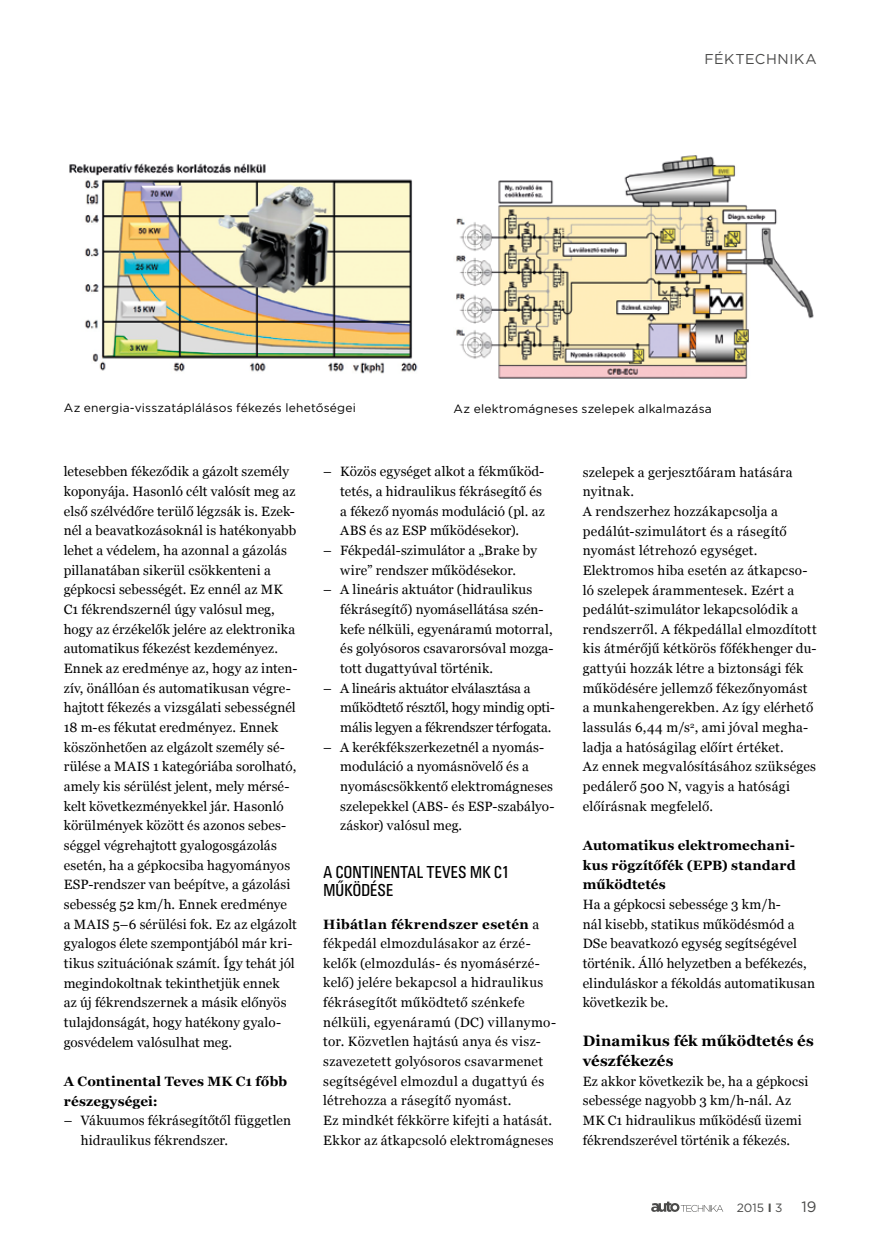
<style>
.page{position:relative;width:872px;height:1246px;background:#fff}
.page>*{position:absolute;margin:0;border:0;box-sizing:border-box;transform-origin:0 0}
.t1{font:18px/18px "U001 Con";letter-spacing:.01em;color:#000}
.t2{font:700 15px/19.6px "Georgia";letter-spacing:.01em;color:#000}
.t3{font:15px "Gotham";color:#4a4a49}
.t4{font:14.25px "Gotham";letter-spacing:.04em;color:#4a4a49}
.t5{font:13.5px/19.6px "Georgia";letter-spacing:.01em;color:#000}
.t6{font:700 13.5px/19.6px "Georgia";letter-spacing:.015em;color:#000}
.t7{font:13.5px/19.6px "Georgia";letter-spacing:-.01em;color:#000}
.t8{font:12px "Gotham";letter-spacing:.015em;color:#000}
.t9{font:12px "Gotham";color:#4a4a49}
.s1{font-weight:700}
</style>
<div class="page">
<svg style="left:651px;top:1201px;width:72px;height:11px"></svg>
<img style="left:456px;top:155px;width:358px;height:224px">
<img style="left:69px;top:163px;width:349px;height:211px">
<p class="t4" style="left:704px;top:50px;width:114px">FÉKTECHNIKA</p>
<p class="t8" style="left:64px;top:400px;width:294px">Az energia-visszatáplálásos fékezés lehetőségei</p>
<p class="t8" style="left:453px;top:401px;width:260px">Az elektromágneses szelepek alkalmazása</p>
<p class="t5" style="left:64px;top:461px;width:235px">letesebben fékeződik a gázolt személy koponyája. Hasonló célt valósít meg az első szélvédőre terülő légzsák is. Ezek&shy;nél a beavatkozásoknál is hatékonyabb lehet a védelem, ha azonnal a gázolás pillanatában sikerül csökkenteni a gépkocsi sebességét. Ez ennél az MK C1 fékrendszernél úgy valósul meg, hogy az érzékelők jelére az elektronika automatikus fékezést kezdeményez.<br>Ennek az eredménye az, hogy az inten&shy;zív, önállóan és automatikusan végre&shy;hajtott fékezés a vizsgálati sebességnél 18 m-es fékutat eredményez. Ennek köszönhetően az elgázolt személy sé&shy;rülése a MAIS 1 kategóriába sorolható, amely kis sérülést jelent, mely mérsé&shy;kelt következményekkel jár. Hasonló körülmények között és azonos sebes&shy;séggel végrehajtott gyalogosgázolás esetén, ha a gépkocsiba hagyományos ESP-rendszer van beépítve, a gázolási sebesség 52 km/h. Ennek eredménye<br>a MAIS 5–6 sérülési fok. Ez az elgázolt gyalogos élete szempontjából már kri&shy;tikus szituációnak számít. Így tehát jól megindokoltnak tekinthetjük ennek<br>az új fékrendszernek a másik előnyös tulajdonságát, hogy hatékony gyalo&shy;gosvédelem valósulhat meg.</p>
<p class="t6" style="left:64px;top:1071px;width:225px">A Continental Teves MK C1 főbb részegységei:</p>
<p class="t5" style="left:81px;top:1110px;width:212px;text-indent:-17px">– Vákuumos fékrásegítőtől független hidraulikus fékrendszer.</p>
<p class="t5" style="left:340px;top:461px;width:206px;text-indent:-17px">– Közös egységet alkot a fékműköd&shy;tetés, a hidraulikus fékrásegítő és a fékező nyomás moduláció (pl. az<br>ABS és az ESP működésekor).</p>
<p class="t5" style="left:323px;top:540px;width:215px;text-align:center">– Fékpedál-szimulátor a „Brake by wire” rendszer működésekor.</p>
<p class="t5" style="left:340px;top:579px;width:215px;text-indent:-17px">– A lineáris aktuátor (hidraulikus fékrásegítő) nyomásellátása szén&shy;kefe nélküli, egyenáramú motorral, és golyósoros csavarorsóval mozga&shy;tott dugattyúval történik.</p>
<p class="t7" style="left:340px;top:678px;width:216px;text-indent:-17px">– A lineáris aktuátor elválasztása a működtető résztől, hogy mindig opti&shy;mális legyen a fékrendszer térfogata.</p>
<p class="t5" style="left:340px;top:737px;width:216px;text-indent:-17px">– A kerékfékszerkezetnél a nyomás&shy;moduláció a nyomásnövelő és a nyomáscsökkentő elektromágneses szelepekkel (ABS- és ESP-szabályo&shy;záskor) valósul meg.</p>
<h1 class="t1" style="left:323px;top:863px;width:188px">A CONTINENTAL TEVES MK C1<br>MŰKÖDÉSE</h1>
<p class="t5" style="left:323px;top:913px;width:234px"><span class="s1">Hibátlan fékrendszer esetén</span> a fékpedál elmozdulásakor az érzé&shy;kelők (elmozdulás- és nyomásérzé&shy;kelő) jelére bekapcsol a hidraulikus fékrásegítőt működtető szénkefe nélküli, egyenáramú (DC) villanymo&shy;tor. Közvetlen hajtású anya és vis - szavezetett golyósoros csavarmenet segítségével elmozdul a dugattyú és létrehozza a rásegítő nyomást.<br>Ez mindkét fékkörre kifejti a hatását.<br>Ekkor az átkapcsoló elektromágneses</p>
<p class="t5" style="left:583px;top:461px;width:235px">szelepek a gerjesztőáram hatására nyitnak.<br>A rendszerhez hozzákapcsolja a pedálút-szimulátort és a rásegítő nyomást létrehozó egységet.<br>Elektromos hiba esetén az átkapcso&shy;ló szelepek árammentesek. Ezért a pedálút-szimulátor lekapcsolódik a rendszerről. A fékpedállal elmozdított kis átmérőjű kétkörös főfékhenger du&shy;gattyúi hozzák létre a biztonsági fék működésére jellemző fékezőnyomást a munkahengerekben. Az így elérhető lassulás 6,44 m/s<sup>2</sup>, ami jóval megha&shy;ladja a hatóságilag előírt értéket.<br>Az ennek megvalósításához szükséges pedálerő 500 N, vagyis a hatósági előírásnak megfelelő.</p>
<p class="t6" style="left:583px;top:835px;width:214px;text-align:justify">Automatikus elektromechani&shy;kus rögzítőfék (EPB) standard működtetés</p>
<p class="t5" style="left:583px;top:894px;width:234px">Ha a gépkocsi sebessége 3 km/h-<br>nál kisebb, statikus működésmód a<br>DSe beavatkozó egység segítségével történik. Álló helyzetben a befékezés, elinduláskor a fékoldás automatikusan következik be.</p>
<p class="t2" style="left:583px;top:1030px;width:232px">Dinamikus fék működtetés és vészfékezés</p>
<p class="t5" style="left:583px;top:1071px;width:227px">Ez akkor következik be, ha a gépkocsi sebessége nagyobb 3 km/h-nál. Az MK C1 hidraulikus működésű üzemi fékrendszerével történik a fékezés.</p>
<p class="t9" style="left:736px;top:1200px;width:47px">2015 <span class="s1">I</span> 3</p>
<p class="t3" style="left:801px;top:1197px;width:17px">19</p>
</div>
